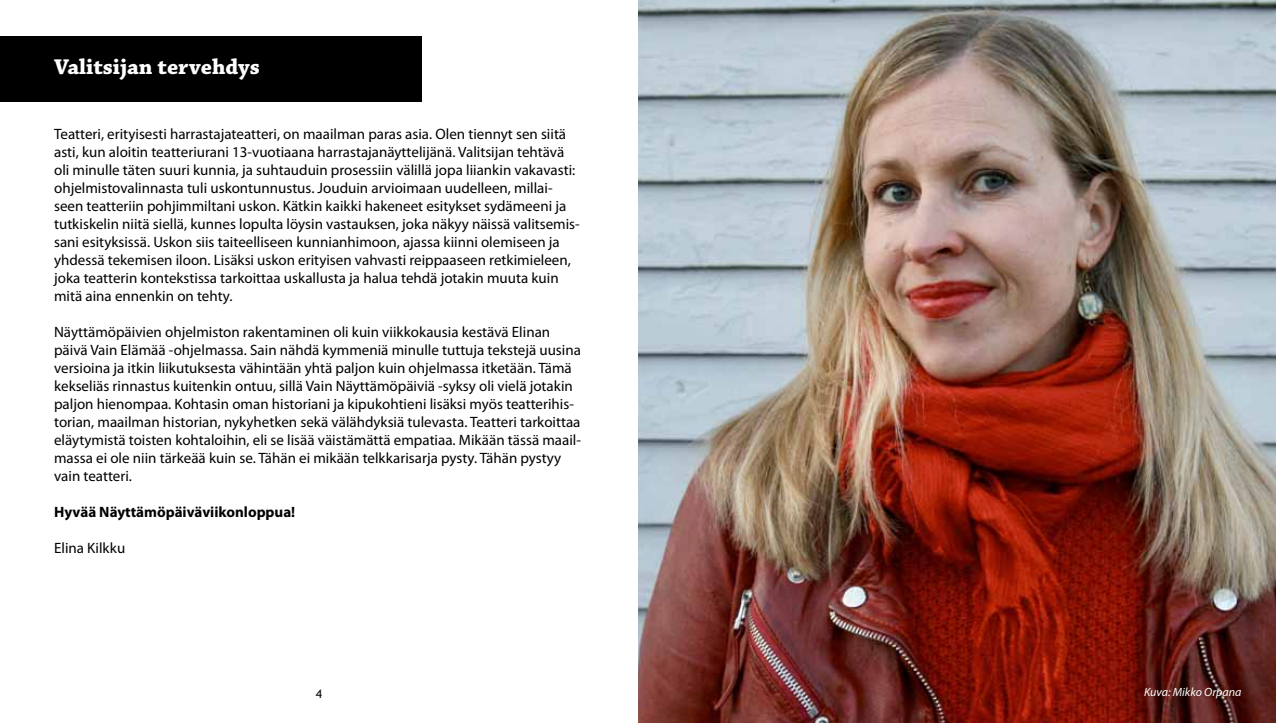
<style>
.page{position:relative;width:1276px;height:723px;background:#fff}
.page>*{position:absolute;margin:0;border:0;box-sizing:border-box;transform-origin:0 0}
.t1{font:700 22.5px "Chaparral Pro";color:#fff}
.t2{font:15px/18px "Myriad Pro";color:#000}
.t3{font:700 15px "Myriad Pro";color:#000}
.t4{font:italic 12px "Myriad Pro";color:#fff}
.t5{font:12px "Trebuchet MS";color:#000}
</style>
<div class="page">
<div style="left:0;top:36px;width:421px;height:66px;background:#000"></div>
<img style="left:638px;top:0;width:638px;height:723px">
<h1 class="t1" style="left:54px;top:54px;width:207px">Valitsijan tervehdys</h1>
<p class="t2" style="left:54px;top:125px;width:527px">Teatteri, erityisesti harrastajateatteri, on maailman paras asia. Olen tiennyt sen siitä asti, kun aloitin teatteriurani 13-vuotiaana harrastajanäyttelijänä. Valitsijan tehtävä oli minulle täten suuri kunnia, ja suhtauduin prosessiin välillä jopa liiankin vakavasti: ohjelmistovalinnasta tuli uskontunnustus. Jouduin arvioimaan uudelleen, millai&shy;seen teatteriin pohjimmiltani uskon. Kätkin kaikki hakeneet esitykset sydämeeni ja tutkiskelin niitä siellä, kunnes lopulta löysin vastauksen, joka näkyy näissä valitsemis&shy;sani esityksissä. Uskon siis taiteelliseen kunnianhimoon, ajassa kiinni olemiseen ja yhdessä tekemisen iloon. Lisäksi uskon erityisen vahvasti reippaaseen retkimieleen, joka teatterin kontekstissa tarkoittaa uskallusta ja halua tehdä jotakin muuta kuin mitä aina ennenkin on tehty.</p>
<p class="t2" style="left:54px;top:323px;width:528px">Näyttämöpäivien ohjelmiston rakentaminen oli kuin viikkokausia kestävä Elinan päivä Vain Elämää -ohjelmassa. Sain nähdä kymmeniä minulle tuttuja tekstejä uusina versioina ja itkin liikutuksesta vähintään yhtä paljon kuin ohjelmassa itketään. Tämä kekseliäs rinnastus kuitenkin ontuu, sillä Vain Näyttämöpäiviä -syksy oli vielä jotakin paljon hienompaa. Kohtasin oman historiani ja kipukohtieni lisäksi myös teatterihis&shy;torian, maailman historian, nykyhetken sekä välähdyksiä tulevasta. Teatteri tarkoittaa eläytymistä toisten kohtaloihin, eli se lisää väistämättä empatiaa. Mikään tässä maail&shy;massa ei ole niin tärkeää kuin se. Tähän ei mikään telkkarisarja pysty. Tähän pystyy vain teatteri.</p>
<p class="t3" style="left:54px;top:502px;width:243px">Hyvää Näyttämöpäiväviikonloppua!</p>
<p class="t2" style="left:54px;top:539px;width:73px">Elina Kilkku</p>
<p class="t5" style="left:316px;top:686px;width:8px">4</p>
<p class="t4" style="left:1144px;top:684px;width:99px">Kuva: Mikko Orpana</p>
</div>
